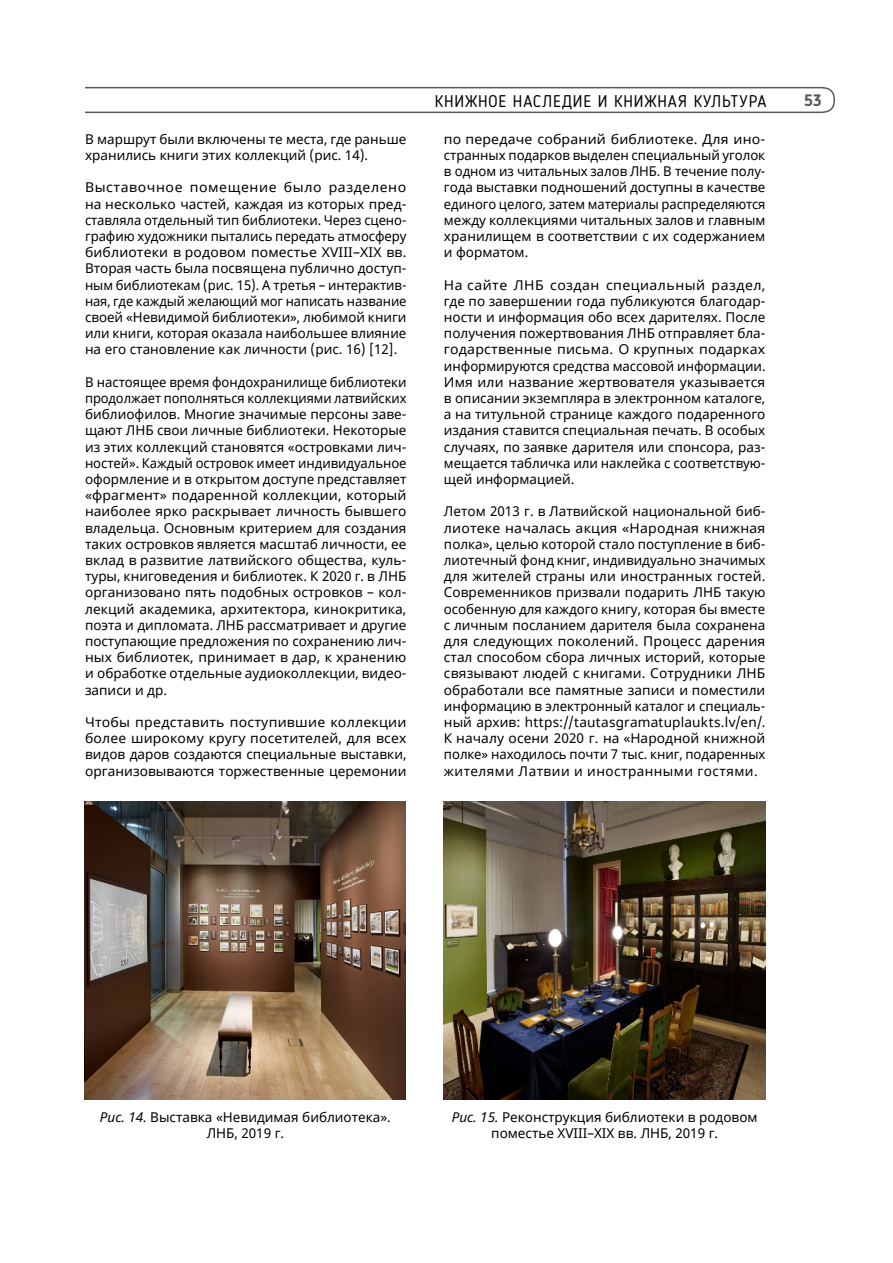
<style>
.page{position:relative;width:893px;height:1263px;background:#fff}
.page>*{position:absolute;margin:0;border:0;box-sizing:border-box;transform-origin:0 0}
.t1{font:16.5px "Blogger Sans";letter-spacing:.05em;color:#000}
.t2{font:700 16.5px "Blogger Sans";color:#58595b}
.t3{font:13.5px/16.2px "Noto Sans";color:#000;text-align:justify}
.t4{font:13.5px/16.2px "Noto Sans";color:#000;text-align:justify;scale:1.04 1}
.s1{font-style:italic}
</style>
<div class="page">
<svg style="left:85px;top:86px;width:750px;height:28px"></svg>
<img style="left:85px;top:801px;width:321px;height:299px">
<img style="left:444px;top:801px;width:321px;height:299px">
<p class="t3" style="left:85px;top:131px;width:323px">В маршрут были включены те места, где раньше хранились книги этих коллекций (рис. 14).</p>
<p class="t4" style="left:85px;top:180px;width:311px">Выставочное помещение было разделено на несколько частей, каждая из которых пред&shy;ставляла отдельный тип библиотеки. Через сцено&shy;графию художники пытались передать атмосферу библиотеки в родовом поместье XVIII–XIX вв.<br>Вторая часть была посвящена публично доступ&shy;ным библиотекам (рис. 15). А третья – интерактив&shy;ная, где каждый желающий мог написать название своей «Невидимой библиотеки», любимой книги или книги, которая оказала наибольшее влияние на его становление как личности (рис. 16) [12].</p>
<p class="t3" style="left:85px;top:374px;width:323px">В настоящее время фондохранилище библиотеки продолжает пополняться коллекциями латвийских библиофилов. Многие значимые персоны заве&shy;щают ЛНБ свои личные библиотеки. Некоторые из этих коллекций становятся «островками лич&shy;ностей». Каждый островок имеет индивидуальное оформление и в открытом доступе представляет «фрагмент» подаренной коллекции, который наиболее ярко раскрывает личность бывшего владельца. Основным критерием для создания таких островков является масштаб личности, ее вклад в развитие латвийского общества, куль&shy;туры, книговедения и библиотек. К 2020 г. в ЛНБ организовано пять подобных островков – кол&shy;лекций академика, архитектора, кинокритика, поэта и дипломата. ЛНБ рассматривает и другие поступающие предложения по сохранению лич&shy;ных библиотек, принимает в дар, к хранению и обработке отдельные аудиоколлекции, видео&shy;записи и др.</p>
<p class="t4" style="left:85px;top:714px;width:311px">Чтобы представить поступившие коллекции более широкому кругу посетителей, для всех видов даров создаются специальные выставки, организовываются торжественные церемонии</p>
<p class="t1" style="left:435px;top:91px;width:333px">КНИЖНОЕ НАСЛЕДИЕ И КНИЖНАЯ КУЛЬТУРА</p>
<p class="t2" style="left:804px;top:90px;width:19px">53</p>
<p class="t4" style="left:444px;top:131px;width:311px">по передаче собраний библиотеке. Для ино&shy;странных подарков выделен специальный уголок в одном из читальных залов ЛНБ. В течение полу&shy;года выставки подношений доступны в качестве единого целого, затем материалы распределяются между коллекциями читальных залов и главным хранилищем в соответствии с их содержанием и форматом.</p>
<p class="t4" style="left:444px;top:277px;width:311px">На сайте ЛНБ создан специальный раздел, где по завершении года публикуются благодар&shy;ности и информация обо всех дарителях. После получения пожертвования ЛНБ отправляет бла&shy;годарственные письма. О крупных подарках информируются средства массовой информации.<br>Имя или название жертвователя указывается в описании экземпляра в электронном каталоге, а на титульной странице каждого подаренного издания ставится специальная печать. В особых случаях, по заявке дарителя или спонсора, раз&shy;мещается табличка или наклейка с соответствую&shy;щей информацией.</p>
<p class="t3" style="left:444px;top:504px;width:323px">Летом 2013 г. в Латвийской национальной биб&shy;лиотеке началась акция «Народная книжная полка», целью которой стало поступление в биб&shy;лиотечный фонд книг, индивидуально значимых для жителей страны или иностранных гостей.<br>Современников призвали подарить ЛНБ такую особенную для каждого книгу, которая бы вместе с личным посланием дарителя была сохранена для следующих поколений. Процесс дарения стал способом сбора личных историй, которые связывают людей с книгами. Сотрудники ЛНБ обработали все памятные записи и поместили информацию в электронный каталог и специаль&shy;ный архив: https://tautasgramatuplaukts.lv/en/.<br>К началу осени 2020 г. на «Народной книжной полке» находилось почти 7 тыс. книг, подаренных жителями Латвии и иностранными гостями.</p>
<p class="t3" style="left:100px;top:1110px;width:292px;text-align:center"><span class="s1">Рис. 14.</span> Выставка «Невидимая библиотека».<br>ЛНБ, 2019 г.</p>
<p class="t3" style="left:452px;top:1109px;width:307px;text-align:center"><span class="s1">Рис. 15.</span> Реконструкция библиотеки в родовом поместье XVIII–XIX вв. ЛНБ, 2019 г.</p>
</div>
